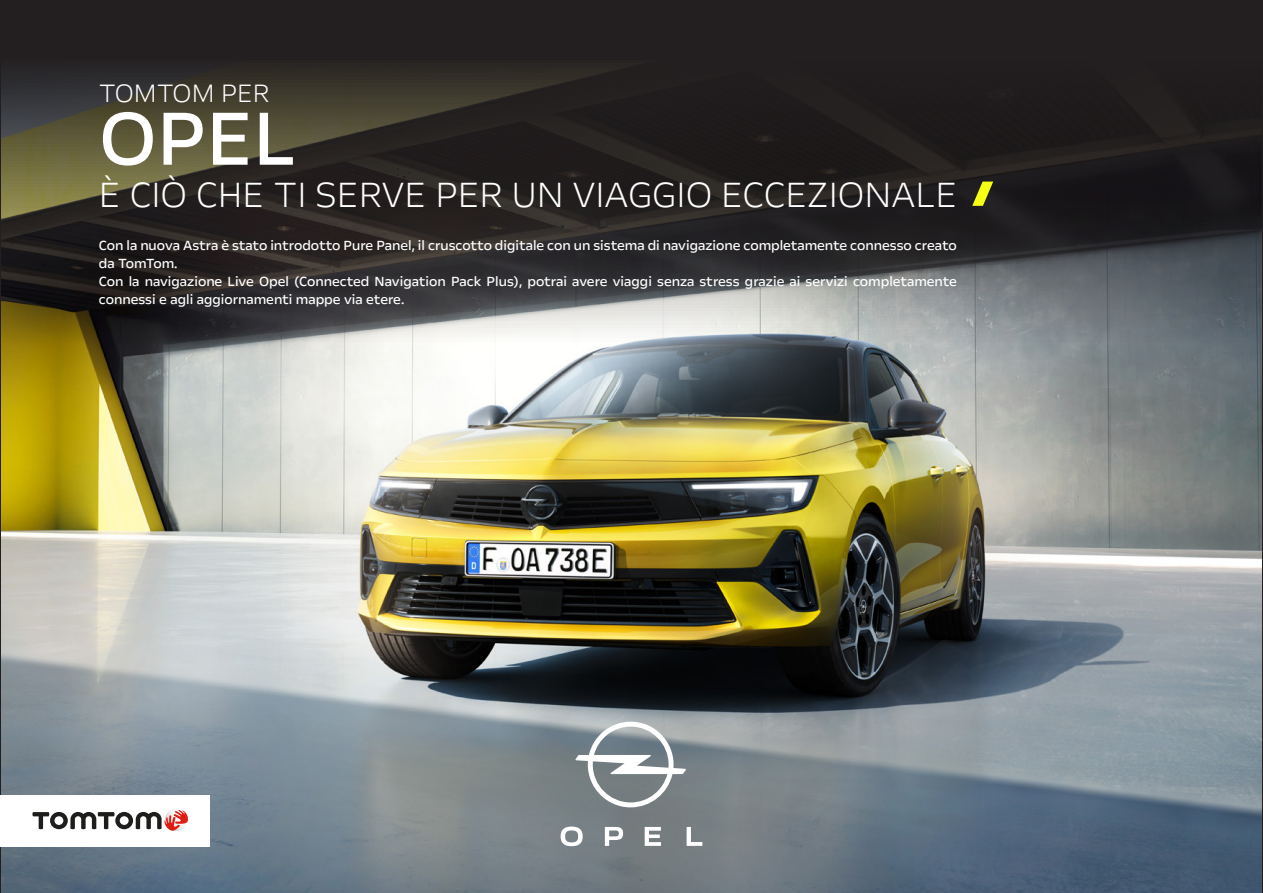
<style>
.page{position:relative;width:1263px;height:893px;background:#231f20}
.page>*{position:absolute;margin:0;border:0;box-sizing:border-box;transform-origin:0 0}
.Titel_1_-_white{font:86.25px "Opel Next";color:#fff}
.Subtitel_1{font:300 39.75px "Opel Next";color:#fff}
.t1{font:300 28.5px "Opel Next";color:#fff}
.Copy_1{font:15px/18px "Opel Next";color:#fff}
</style>
<div class="page">
<img style="left:1px;top:70px;width:1261px;height:823px">
<svg style="left:561px;top:827px;width:141px;height:19px;background:#9ca1a4"></svg>
<svg style="left:575px;top:722px;width:111px;height:85px;background:#9aa2a6"></svg>
<svg style="left:972px;top:182px;width:21px;height:24px"></svg>
<div style="left:2px;top:795px;width:208px;height:51px;background:#fff"></div>
<svg style="left:32px;top:810px;width:156px;height:21px"></svg>
<p class="t1" style="left:99px;top:75px;width:172px">TOMTOM PER</p>
<p class="Titel_1_-_white" style="left:99px;top:84px;width:199px">OPEL</p>
<p class="Subtitel_1" style="left:99px;top:170px;width:860px">È CIÒ CHE TI SERVE PER UN VIAGGIO ECCEZIONALE</p>
<p class="Copy_1" style="left:99px;top:236px;width:859px">Con la nuova Astra è stato introdotto Pure Panel, il cruscotto digitale con un sistema di navigazione completamente connesso creato da TomTom.</p>
<p class="Copy_1" style="left:99px;top:272px;width:859px">Con la navigazione Live Opel (Connected Navigation Pack Plus), potrai avere viaggi senza stress grazie ai servizi completamente connessi e agli aggiornamenti mappe via etere.</p>
</div>
